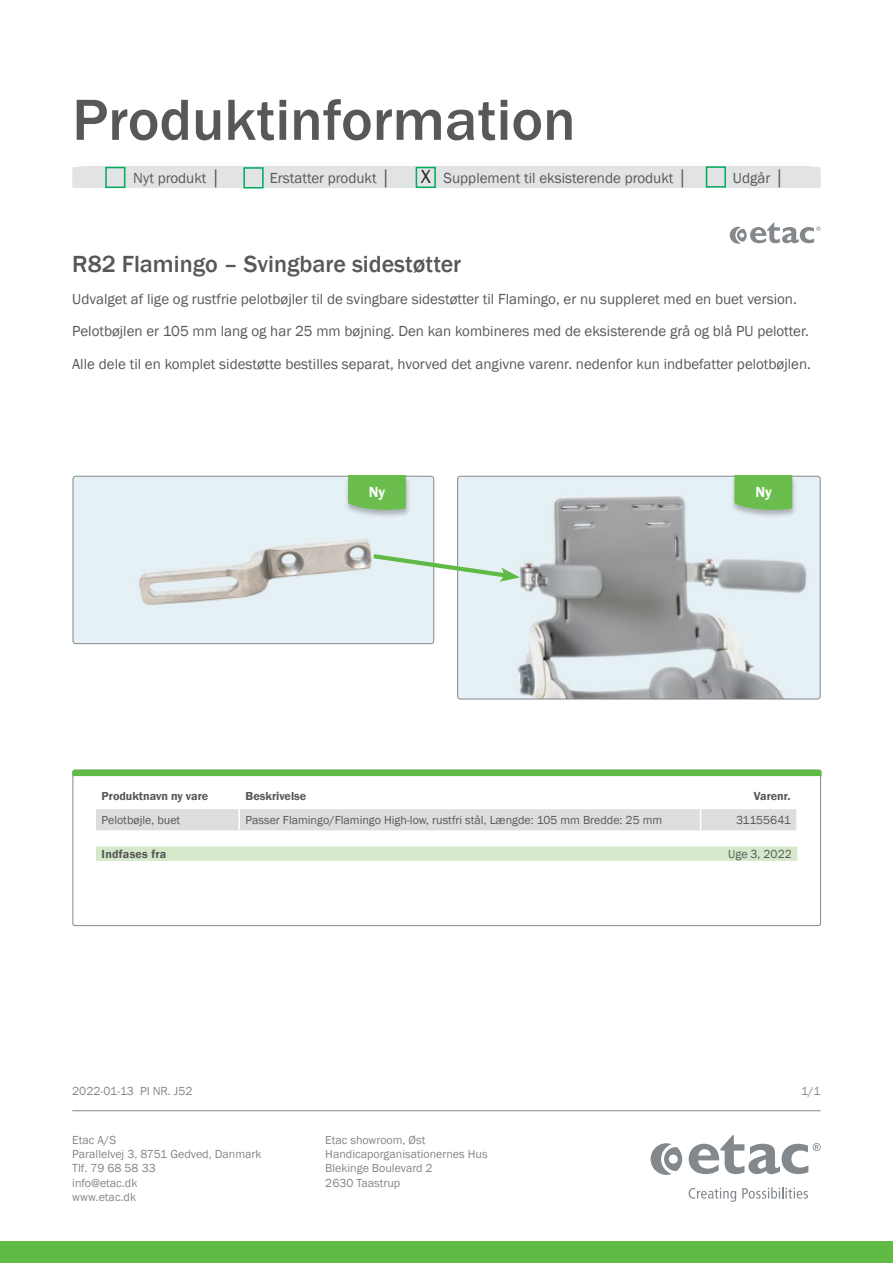
<style>
.page{position:relative;width:893px;height:1263px;background:#fff}
.page>*{position:absolute;margin:0;border:0;box-sizing:border-box;transform-origin:0 0}
._3__Header_-_Intro{font:500 60px "Franklin Gothic";color:#57585a}
._4__Header_-_Basic_b{font:500 24px "Franklin Gothic";color:#57585a}
.t1{font:19.5px "Franklin Gothic";color:#231f20}
._4__Header_-_Basic_b-2{font:15px "Franklin Gothic";color:#57585a}
._4__Body_-_basic_bod{font:15px "Franklin Gothic";color:#57585a}
._4__Body_-_basic_bod-2{font:600 15px "Franklin Gothic";color:#fff}
.t2{font:12px/14.2px "Franklin Gothic";color:#83888c}
._6__Body_-_Facts{font:12px "Franklin Gothic";color:#57585a}
._6__Header_-_Facts{font:600 12px "Franklin Gothic";color:#57585a}
._6__Header_-_Facts-2{font:600 12px "Franklin Gothic";letter-spacing:.02em;color:#57585a}
</style>
<div class="page">
<img style="left:74px;top:476px;width:360px;height:168px">
<div style="left:72px;top:476px;width:362px;height:168px;border:1px solid #83888c;border-radius:3px"></div>
<img style="left:459px;top:478px;width:360px;height:219px">
<div style="left:457px;top:476px;width:364px;height:223px;border:1px solid #83888c;border-radius:3px"></div>
<div style="left:344px;top:475px;width:67px;height:43px;background:#231f20;opacity:.3"></div>
<svg style="left:348px;top:476px;width:58px;height:34px;background:#6ebe52"></svg>
<div style="left:730px;top:475px;width:67px;height:43px;background:#231f20;opacity:.3"></div>
<svg style="left:734px;top:476px;width:58px;height:34px;background:#6fbe53"></svg>
<div style="left:96px;top:809px;width:701px;height:21px;background:#dbdddf"></div>
<div style="left:95px;top:846px;width:703px;height:15px;background:#d5e9ca"></div>
<div style="left:72px;top:770px;width:750px;height:6px;background:#60bb46"></div>
<svg style="left:369px;top:551px;width:151px;height:31px;background:#d4e9db"></svg>
<div style="left:0;top:1242px;width:893px;height:21px;background:#60bb46"></div>
<hr style="left:72px;top:1110px;width:749px;height:1px;background:#83888c">
<svg style="left:689px;top:1135px;width:132px;height:39px"></svg>
<svg style="left:651px;top:1143px;width:31px;height:32px"></svg>
<svg style="left:689px;top:1188px;width:47px;height:14px"></svg>
<svg style="left:742px;top:1187px;width:66px;height:11px"></svg>
<svg style="left:730px;top:222px;width:91px;height:22px"></svg>
<div style="left:72px;top:167px;width:749px;height:21px;background:#e1e3e4;border-radius:2px"></div>
<div style="left:105px;top:167px;width:20px;height:21px;border:2px solid #00ab5b"></div>
<div style="left:243px;top:167px;width:21px;height:21px;border:2px solid #00ab5b"></div>
<div style="left:416px;top:167px;width:20px;height:21px;border:2px solid #00ab5b"></div>
<div style="left:706px;top:166px;width:20px;height:22px;border:2px solid #00ab5b"></div>
<p class="_3__Header_-_Intro" style="left:72px;top:83px;width:505px">Produktinformation</p>
<p class="_4__Body_-_basic_bod" style="left:133px;top:168px;width:89px">Nyt produkt │</p>
<p class="_4__Body_-_basic_bod" style="left:270px;top:168px;width:123px">Erstatter produkt │</p>
<p class="_4__Body_-_basic_bod" style="left:444px;top:168px;width:246px">Supplement til eksisterende produkt │</p>
<p class="_4__Body_-_basic_bod" style="left:733px;top:168px;width:53px">Udgår │</p>
<p class="t1" style="left:421px;top:165px;width:12px">X</p>
<p class="_4__Header_-_Basic_b" style="left:72px;top:249px;width:390px">R82 Flamingo – Svingbare sidestøtter</p>
<p class="_4__Header_-_Basic_b-2" style="left:72px;top:290px;width:726px">Udvalget af lige og rustfrie pelotbøjler til de svingbare sidestøtter til Flamingo, er nu suppleret med en buet version.</p>
<p class="_4__Header_-_Basic_b-2" style="left:72px;top:322px;width:738px">Pelotbøjlen er 105 mm lang og har 25 mm bøjning. Den kan kombineres med de eksisterende grå og blå PU pelotter.</p>
<p class="_4__Header_-_Basic_b-2" style="left:72px;top:354px;width:740px">Alle dele til en komplet sidestøtte bestilles separat, hvorved det angivne varenr. nedenfor kun indbefatter pelotbøjlen.</p>
<p class="_4__Body_-_basic_bod-2" style="left:369px;top:482px;width:18px">Ny</p>
<p class="_4__Body_-_basic_bod-2" style="left:755px;top:482px;width:18px">Ny</p>
<p class="_6__Header_-_Facts" style="left:102px;top:789px;width:108px">Produktnavn ny vare</p>
<p class="_6__Header_-_Facts" style="left:246px;top:789px;width:62px">Beskrivelse</p>
<p class="_6__Header_-_Facts" style="left:754px;top:789px;width:38px">Varenr.</p>
<p class="_6__Body_-_Facts" style="left:102px;top:812px;width:80px">Pelotbøjle, buet</p>
<p class="_6__Body_-_Facts" style="left:246px;top:812px;width:418px">Passer Flamingo/Flamingo High-low, rustfri stål, Længde: 105 mm Bredde: 25 mm</p>
<p class="_6__Body_-_Facts" style="left:736px;top:812px;width:56px">31155641</p>
<p class="_6__Header_-_Facts-2" style="left:102px;top:846px;width:66px">Indfases fra</p>
<p class="_6__Body_-_Facts" style="left:728px;top:846px;width:65px">Uge 3, 2022</p>
<p class="t2" style="left:72px;top:1084px;width:122px">2022-01-13 PI NR. J52</p>
<p class="t2" style="left:801px;top:1084px;width:21px">1/1</p>
<p class="t2" style="left:72px;top:1133px;width:191px">Etac A/S<br>Parallelvej 3, 8751 Gedved, Danmark<br>Tlf. 79 68 58 33<br>info@etac.dk<br>www.etac.dk</p>
<p class="t2" style="left:325px;top:1133px;width:164px">Etac showroom, Øst<br>Handicaporganisationernes Hus<br>Blekinge Boulevard 2<br>2630 Taastrup</p>
</div>
